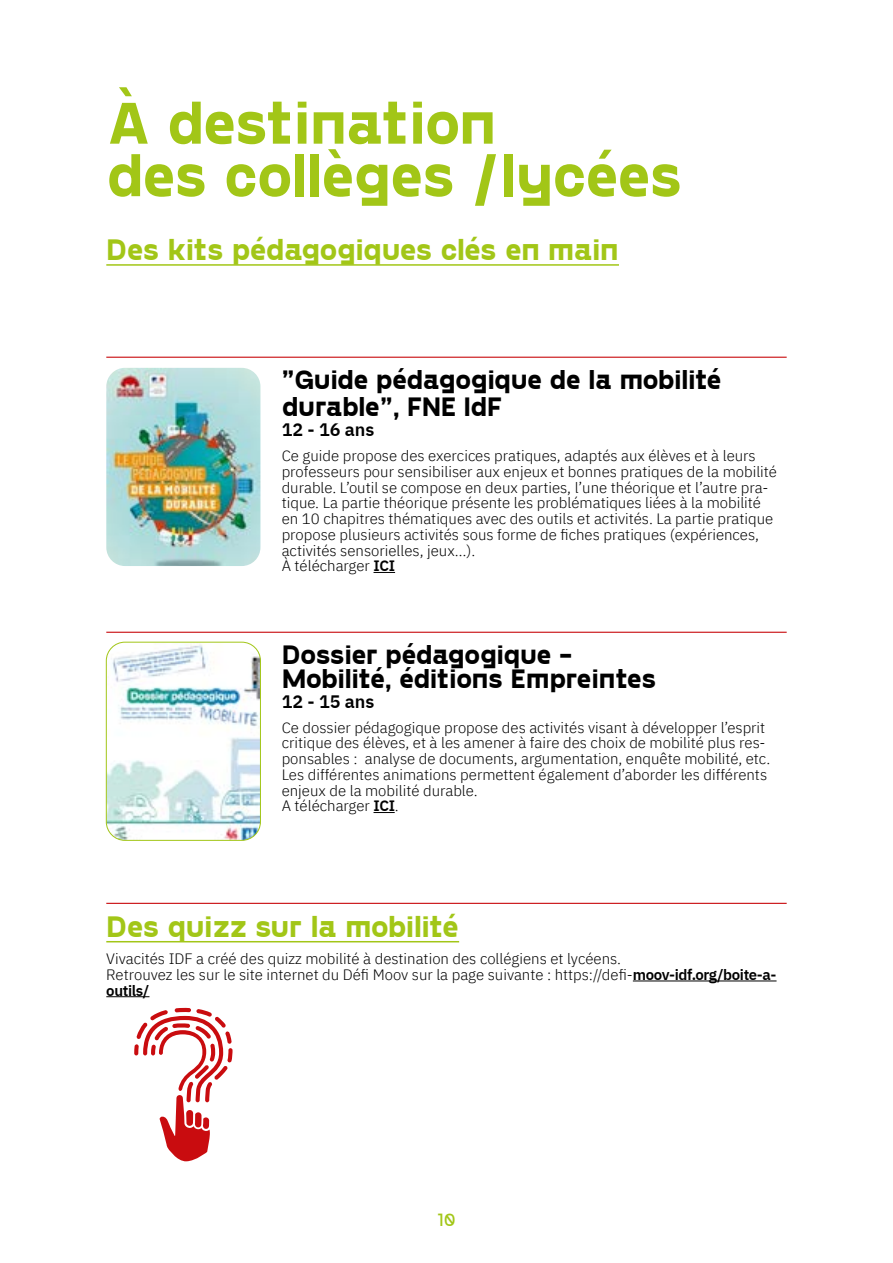
<style>
.page{position:relative;width:893px;height:1263px;background:#fff}
.page>*{position:absolute;margin:0;border:0;box-sizing:border-box;transform-origin:0 0}
.t1{font:700 60px/52.5px "PP Gosha Sans";letter-spacing:-.035em;color:#a2c617}
.t2{font:700 30px "PP Gosha Sans";letter-spacing:-.03em;color:#a2c617}
.t3{font:700 27px/26.1px "PP Gosha Sans";letter-spacing:-.03em;color:#000}
.t4{font:600 18px "IBM Plex Sans";color:#000}
.t5{font:18px "PP Gosha Sans";color:#a2c617}
.t6{font:300 15px/15.8px "IBM Plex Sans";color:#000}
.s1{font-weight:600}
</style>
<div class="page">
<hr style="left:106px;top:357px;width:681px;height:1px;background:#c90c0f">
<hr style="left:106px;top:632px;width:681px;height:1px;background:#c90c0f">
<hr style="left:106px;top:903px;width:681px;height:1px;background:#c90c0f">
<hr style="left:106px;top:264px;width:513px;height:2px;background:#a2c617">
<svg style="left:373px;top:572px;width:22px;height:1px"></svg>
<svg style="left:373px;top:812px;width:22px;height:1px"></svg>
<hr style="left:106px;top:941px;width:353px;height:1px;background:#a2c617">
<hr style="left:633px;top:981px;width:143px;height:1px;background:#000">
<hr style="left:106px;top:996px;width:43px;height:1px;background:#000">
<img style="left:106px;top:368px;width:154px;height:198px">
<img style="left:106px;top:642px;width:154px;height:197px">
<div style="left:106px;top:642px;width:155px;height:199px;border:1px solid #a2c617;border-radius:19px"></div>
<svg style="left:134px;top:1008px;width:99px;height:154px"></svg>
<h1 class="t1" style="left:106px;top:92px;width:578px">À destination<br>des collèges /lycées</h1>
<h2 class="t2" style="left:106px;top:230px;width:514px">Des kits pédagogiques clés en main</h2>
<h3 class="t3" style="left:282px;top:365px;width:442px">”Guide pédagogique de la mobilité durable”, FNE IdF</h3>
<p class="t4" style="left:282px;top:418px;width:94px">12 - 16 ans</p>
<p class="t6" style="left:282px;top:447px;width:497px">Ce guide propose des exercices pratiques, adaptés aux élèves et à leurs professeurs pour sensibiliser aux enjeux et bonnes pratiques de la mobilité durable. L’outil se compose en deux parties, l’une théorique et l’autre pra&shy;tique. La partie théorique présente les problématiques liées à la mobilité en 10 chapitres thématiques avec des outils et activités. La partie pratique propose plusieurs activités sous forme de fiches pratiques (expériences, activités sensorielles, jeux…).<br>À télécharger <span class="s1">ICI</span></p>
<h3 class="t3" style="left:282px;top:640px;width:376px;line-height:24px">Dossier pédagogique -<br>Mobilité, éditions Empreintes</h3>
<p class="t4" style="left:282px;top:690px;width:94px">12 - 15 ans</p>
<p class="t6" style="left:282px;top:718px;width:490px">Ce dossier pédagogique propose des activités visant à développer l’esprit critique des élèves, et à les amener à faire des choix de mobilité plus res&shy;ponsables : analyse de documents, argumentation, enquête mobilité, etc.<br>Les différentes animations permettent également d’aborder les différents enjeux de la mobilité durable.<br>A télécharger <span class="s1">ICI</span>.</p>
<h2 class="t2" style="left:106px;top:906px;width:354px">Des quizz sur la mobilité</h2>
<p class="t6" style="left:106px;top:950px;width:672px">Vivacités IDF a créé des quizz mobilité à destination des collégiens et lycéens.<br>Retrouvez les sur le site internet du Défi Moov sur la page suivante : https://defi-<span class="s1">moov-idf.org/boite-a&shy;outils/</span></p>
<p class="t5" style="left:437px;top:1208px;width:20px">10</p>
</div>
